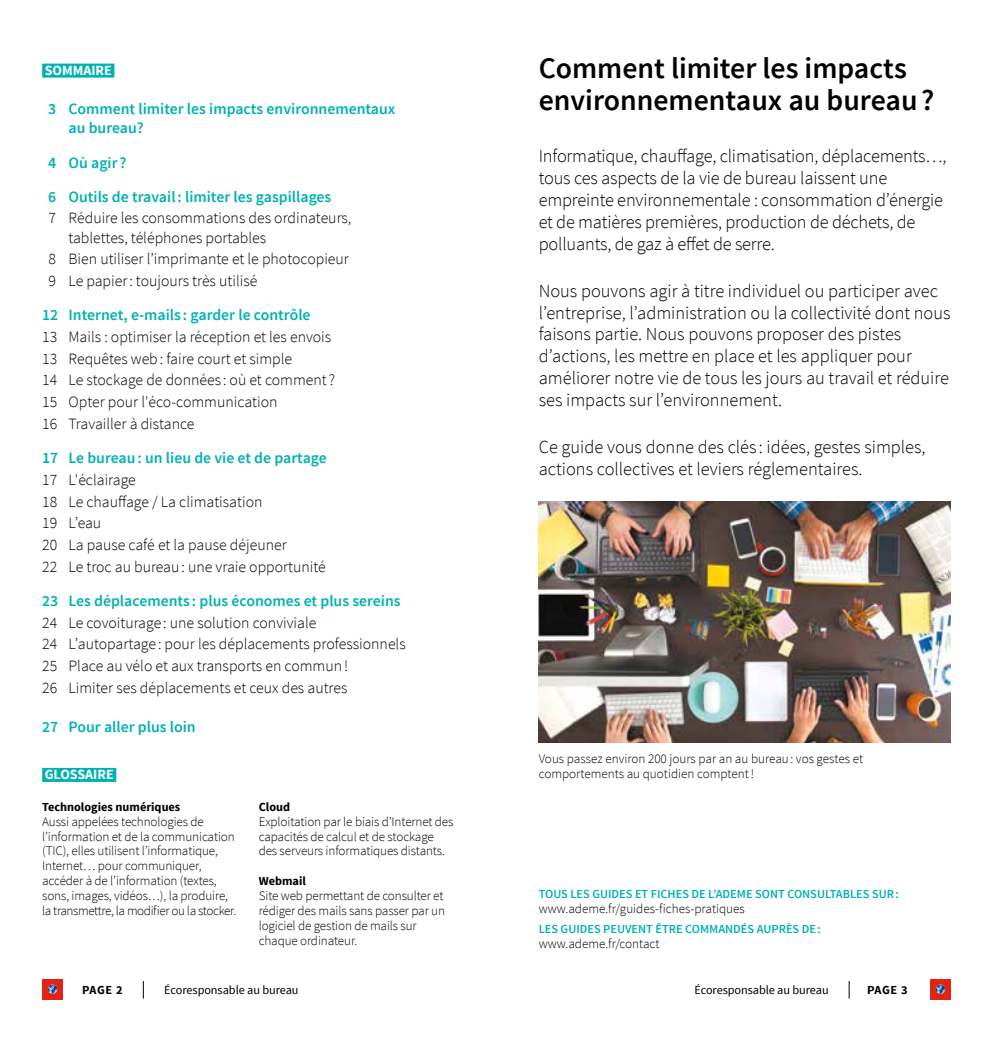
<style>
.page{position:relative;width:993px;height:1042px;background:#fff}
.page>*{position:absolute;margin:0;border:0;box-sizing:border-box;transform-origin:0 0}
.t1{font:600 29.75px/31.5px "Source Sans Pro";color:#000}
.t2{font:300 18.38px/21.9px "Source Sans Pro";color:#000}
.t3{font:300 15.75px/21.7px "Source Sans Pro";color:#000}
.t4{font:600 15.75px/19.2px "Source Sans Pro";color:#00b1b3}
.t5{font:700 14px "Source Sans Pro";color:#fff}
.t6{font:300 13.12px/14.9px "Source Sans Pro";letter-spacing:-.01em;color:#000}
.t7{font:600 12.25px "Source Sans Pro";color:#00b1b3}
.t8{font:700 12.25px "Source Sans Pro";color:#000}
.t9{font:12.25px "Source Sans Pro";letter-spacing:-.005em;color:#000}
</style>
<div class="page">
<svg style="left:143px;top:981px;width:1px;height:17px"></svg>
<div style="left:42px;top:979px;width:21px;height:21px;background:#e42313"></div>
<svg style="left:48px;top:984px;width:9px;height:10px"></svg>
<svg style="left:848px;top:981px;width:1px;height:17px"></svg>
<div style="left:929px;top:979px;width:21px;height:21px;background:#e42313"></div>
<svg style="left:935px;top:984px;width:9px;height:10px"></svg>
<div style="left:42px;top:64px;width:72px;height:14px;background:#00b1b3"></div>
<img style="left:538px;top:501px;width:412px;height:242px">
<div style="left:42px;top:768px;width:74px;height:14px;background:#00b1b3"></div>
<p class="t5" style="left:45px;top:61px;width:69px">SOMMAIRE</p>
<p class="t4" style="left:68px;top:100px;width:328px;text-indent:-20px">3 Comment limiter les impacts environnementaux au bureau?</p>
<p class="t4" style="left:48px;top:146px;width:285px;line-height:34.1px">4 Où agir ?<br>6 Outils de travail: limiter les gaspillages</p>
<p class="t3" style="left:68px;top:209px;width:284px;line-height:19.2px;text-indent:-20px">7 Réduire les consommations des ordinateurs, tablettes, téléphones portables</p>
<p class="t3" style="left:49px;top:248px;width:301px">8 Bien utiliser l’imprimante et le photocopieur<br>9 Le papier: toujours très utilisé</p>
<p class="t4" style="left:42px;top:306px;width:270px">12 Internet, e-mails : garder le contrôle</p>
<p class="t3" style="left:42px;top:326px;width:294px">13 Mails : optimiser la réception et les envois 13 Requêtes web: faire court et simple<br>14 Le stockage de données : où et comment ?<br>15 Opter pour l'éco-communication<br>16 Travailler à distance</p>
<p class="t4" style="left:42px;top:449px;width:286px">17 Le bureau: un lieu de vie et de partage</p>
<p class="t3" style="left:42px;top:469px;width:285px">17 L'éclairage<br>18 Le chauffage / La climatisation<br>19 L’eau<br>20 La pause café et la pause déjeuner<br>22 Le troc au bureau: une vraie opportunité</p>
<p class="t4" style="left:42px;top:591px;width:360px">23 Les déplacements : plus économes et plus sereins</p>
<p class="t3" style="left:42px;top:612px;width:365px">24 Le covoiturage : une solution conviviale<br>24 L’autopartage : pour les déplacements professionnels 25 Place au vélo et aux transports en commun!<br>26 Limiter ses déplacements et ceux des autres</p>
<p class="t4" style="left:42px;top:717px;width:155px">27 Pour aller plus loin</p>
<h1 class="t1" style="left:538px;top:53px;width:397px">Comment limiter les impacts environnementaux au bureau?</h1>
<p class="t2" style="left:538px;top:145px;width:409px">Informatique, chauffage, climatisation, déplacements…, tous ces aspects de la vie de bureau laissent une empreinte environnementale : consommation d’énergie et de matières premières, production de déchets, de polluants, de gaz à effet de serre.</p>
<p class="t2" style="left:538px;top:280px;width:413px">Nous pouvons agir à titre individuel ou participer avec l’entreprise, l’administration ou la collectivité dont nous faisons partie. Nous pouvons proposer des pistes d’actions, les mettre en place et les appliquer pour améliorer notre vie de tous les jours au travail et réduire ses impacts sur l’environnement.</p>
<p class="t2" style="left:538px;top:436px;width:388px">Ce guide vous donne des clés : idées, gestes simples, actions collectives et leviers réglementaires.</p>
<p class="t6" style="left:538px;top:751px;width:326px">Vous passez environ 200 jours par an au bureau: vos gestes et</p>
<p class="t5" style="left:45px;top:766px;width:71px">GLOSSAIRE</p>
<p class="t6" style="left:538px;top:766px;width:217px">comportements au quotidien comptent!</p>
<p class="t8" style="left:42px;top:799px;width:140px">Technologies numériques</p>
<p class="t6" style="left:42px;top:814px;width:195px">Aussi appelées technologies de l’information et de la communication (TIC), elles utilisent l’informatique, Internet… pour communiquer, accéder à de l’information (textes, sons, images, vidéos…), la produire, la transmettre, la modifier ou la stocker.</p>
<p class="t8" style="left:259px;top:799px;width:33px">Cloud</p>
<p class="t6" style="left:259px;top:814px;width:196px">Exploitation par le biais d’Internet des capacités de calcul et de stockage des serveurs informatiques distants.</p>
<p class="t8" style="left:259px;top:873px;width:49px">Webmail</p>
<p class="t6" style="left:259px;top:888px;width:188px">Site web permettant de consulter et rédiger des mails sans passer par un logiciel de gestion de mails sur chaque ordinateur.</p>
<p class="t7" style="left:538px;top:886px;width:361px">TOUS LES GUIDES ET FICHES DE L’ADEME SONT CONSULTABLES SUR:</p>
<p class="t6" style="left:538px;top:901px;width:207px">www.ademe.fr/guides-fiches-pratiques</p>
<p class="t7" style="left:538px;top:921px;width:284px">LES GUIDES PEUVENT ÊTRE COMMANDÉS AUPRÈS DE:</p>
<p class="t6" style="left:538px;top:936px;width:122px">www.ademe.fr/contact</p>
<p class="t8" style="left:82px;top:981px;width:42px">PAGE 2</p>
<p class="t9" style="left:164px;top:982px;width:136px">Écoresponsable au bureau</p>
<p class="t9" style="left:694px;top:982px;width:136px">Écoresponsable au bureau</p>
<p class="t8" style="left:866px;top:981px;width:42px">PAGE 3</p>
</div>
